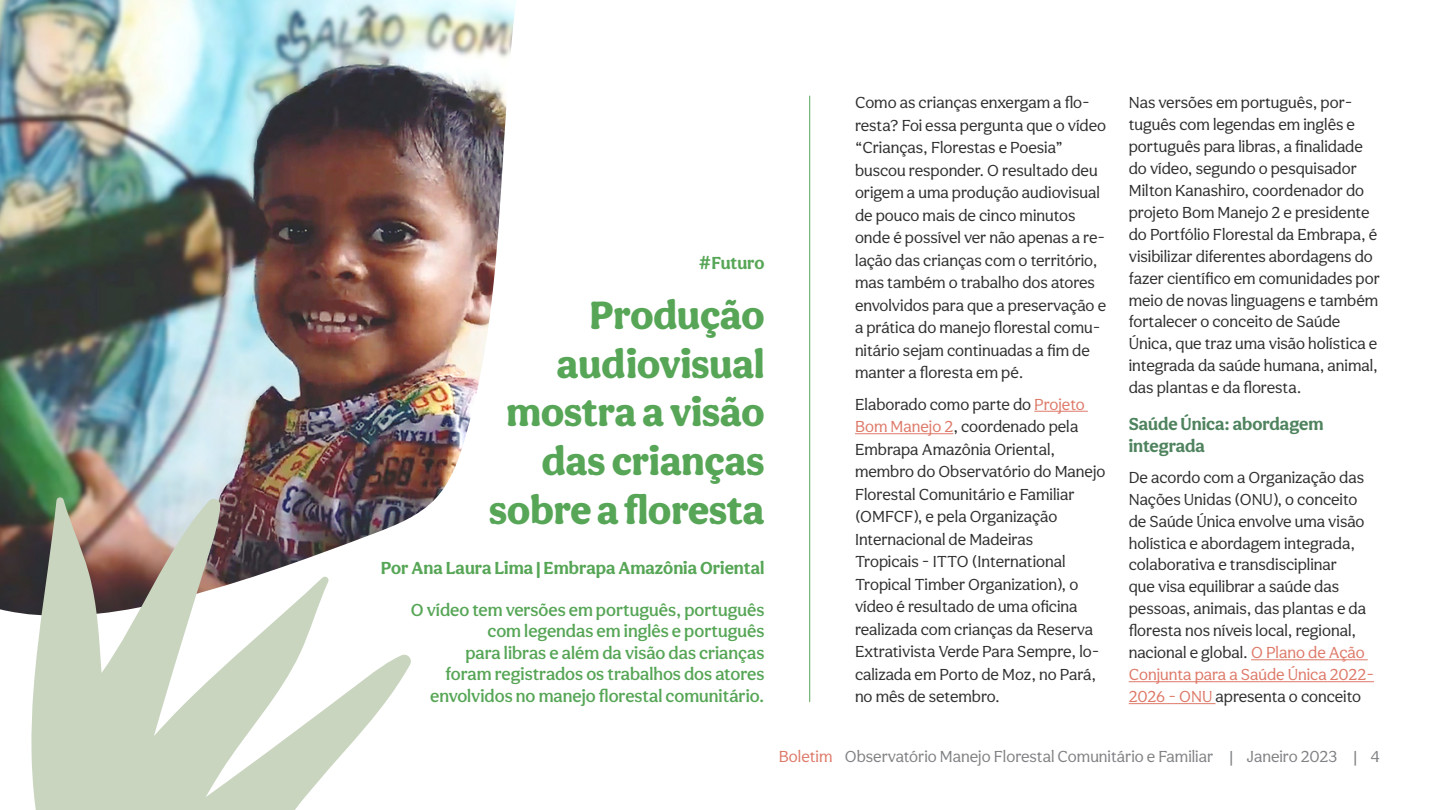
<style>
.page{position:relative;width:1440px;height:810px;background:#fff}
.page>*{position:absolute;margin:0;border:0;box-sizing:border-box;transform-origin:0 0}
.Title_2{font:900 40.72px/48.9px "Aesthet Nova";color:#57a657;text-align:right}
.Subtítulo{font:500 18px/21.6px "Aesthet Nova";color:#57a657;text-align:right}
.Subtítulo-2{font:700 18px "Aesthet Nova";color:#57a657}
.Break{font:700 18px/21.8px "Aesthet Nova";color:#4f835e}
.t1{font:16.5px/22.5px "Aesthet Nova";color:#303030}
.t2{font:16.5px "Aesthet Nova";color:#808285}
.s1{color:#de7a69}
</style>
<div class="page">
<img style="left:0;top:0;width:516px;height:615px">
<hr style="left:1034px;top:411px;width:54px;height:1px;background:#de7a69">
<hr style="left:855px;top:433px;width:98px;height:1px;background:#de7a69">
<hr style="left:1251px;top:659px;width:117px;height:1px;background:#de7a69">
<hr style="left:1129px;top:681px;width:245px;height:1px;background:#de7a69">
<hr style="left:1129px;top:703px;width:87px;height:1px;background:#de7a69">
<hr style="left:809px;top:96px;width:1px;height:606px;background:#57a657">
<svg style="left:31px;top:496px;width:382px;height:314px;fill:#c9d5bf"></svg>
<p class="Subtítulo-2" style="left:698px;top:252px;width:67px">#Futuro</p>
<p class="Title_2" style="left:489px;top:290px;width:277px">Produção audiovisual mostra a visão das crianças sobre a floresta</p>
<p class="Subtítulo-2" style="left:381px;top:557px;width:385px">Por Ana Laura Lima | Embrapa Amazônia Oriental</p>
<p class="Subtítulo" style="left:411px;top:598px;width:355px">O vídeo tem versões em português, português com legendas em inglês e português<br>para libras e além da visão das crianças<br>foram registrados os trabalhos dos atores envolvidos no manejo florestal comunitário.</p>
<p class="t1" style="left:855px;top:91px;width:253px">Como as crianças enxergam a flo&shy;resta? Foi essa pergunta que o vídeo “Crianças, Florestas e Poesia” buscou responder. O resultado deu origem a uma produção audiovisual de pouco mais de cinco minutos onde é possível ver não apenas a re&shy;lação das crianças com o território, mas também o trabalho dos atores envolvidos para que a preservação e a prática do manejo florestal comu&shy;nitário sejam continuadas a fim de manter a floresta em pé.</p>
<p class="t1" style="left:855px;top:393px;width:252px">Elaborado como parte do <span class="s1">Projeto<br>Bom Manejo 2</span>, coordenado pela<br>Embrapa Amazônia Oriental, membro do Observatório do Manejo<br>Florestal Comunitário e Familiar (OMFCF), e pela Organização<br>Internacional de Madeiras<br>Tropicais - ITTO (International<br>Tropical Timber Organization), o vídeo é resultado de uma oficina realizada com crianças da Reserva<br>Extrativista Verde Para Sempre, lo&shy;calizada em Porto de Moz, no Pará, no mês de setembro.</p>
<p class="t1" style="left:1129px;top:91px;width:253px;line-height:21.9px">Nas versões em português, por&shy;tuguês com legendas em inglês e português para libras, a finalidade do vídeo, segundo o pesquisador Milton Kanashiro, coordenador do projeto Bom Manejo 2 e presidente do Portfólio Florestal da Embrapa, é visibilizar diferentes abordagens do fazer científico em comunidades por meio de novas linguagens e também fortalecer o conceito de Saúde Única, que traz uma visão holística e integrada da saúde humana, animal, das plantas e da floresta.</p>
<p class="Break" style="left:1129px;top:413px;width:196px">Saúde Única: abordagem integrada</p>
<p class="t1" style="left:1129px;top:466px;width:247px;line-height:21.9px">De acordo com a Organização das<br>Nações Unidas (ONU), o conceito de Saúde Única envolve uma visão holística e abordagem integrada, colaborativa e transdisciplinar<br>que visa equilibrar a saúde das pessoas, animais, das plantas e da floresta nos níveis local, regional, nacional e global. <span class="s1">O Plano de Ação<br>Conjunta para a Saúde Única 2022-<br>2026 - ONU</span> apresenta o conceito</p>
<p class="t2" style="left:779px;top:747px;width:603px"><span class="s1">Boletim</span> Observatório Manejo Florestal Comunitário e Familiar | Janeiro 2023 | 4</p>
</div>
